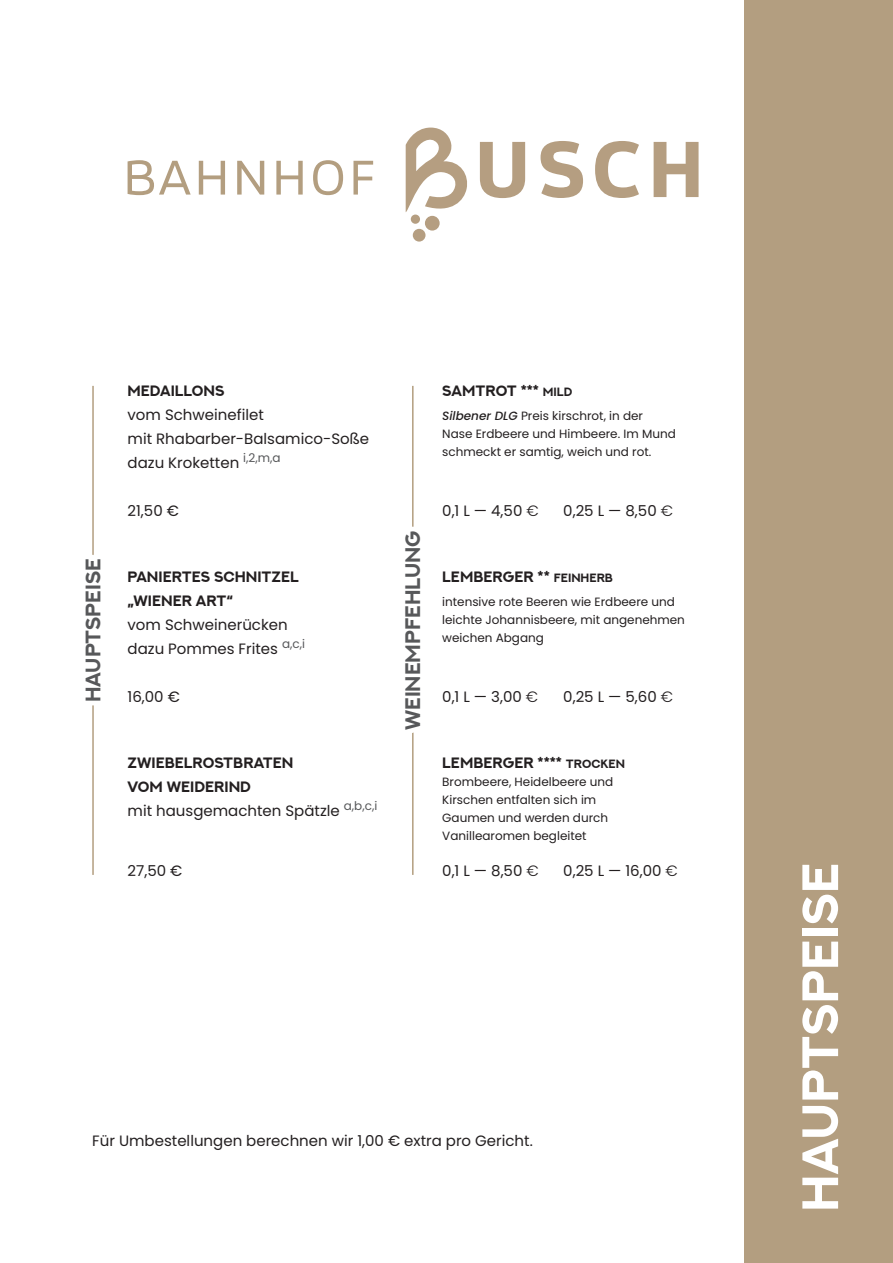
<style>
.page{position:relative;width:893px;height:1263px;background:#fff}
.page>*{position:absolute;margin:0;border:0;box-sizing:border-box;transform-origin:0 0}
.t1{font:700 51px "NEXTART";color:#fff}
.t2{font:700 21px "NEXTART";color:#57585a}
.t3{font:15px "Poppins";color:#231f20}
.t4{font:700 15px "NEXTART";color:#231f20}
.Weinbeschreibung{font:12px "Poppins";color:#231f20}
.s1{font-size:12px}
.s2{font-weight:500;font-style:italic}
.s3{font-weight:300}
</style>
<div class="page">
<div style="left:744px;top:0;width:149px;height:1263px;background:#b39e80"></div>
<svg style="left:595px;top:141px;width:44px;height:57px"></svg>
<svg style="left:654px;top:142px;width:44px;height:55px"></svg>
<svg style="left:541px;top:141px;width:42px;height:57px"></svg>
<svg style="left:480px;top:142px;width:45px;height:56px"></svg>
<svg style="left:406px;top:128px;width:61px;height:114px"></svg>
<svg style="left:128px;top:160px;width:245px;height:35px"></svg>
<hr style="left:92px;top:386px;width:2px;height:489px;background:#b39e80">
<hr style="left:412px;top:386px;width:2px;height:489px;background:#b39e80">
<h2 class="t2" style="left:81px;top:702px;width:145px;rotate:-90deg">HAUPTSPEISE</h2>
<p class="t4" style="left:128px;top:382px;width:98px">MEDAILLONS</p>
<p class="t3" style="left:128px;top:406px;width:138px">vom Schweinefilet</p>
<p class="t3" style="left:128px;top:430px;width:243px">mit Rhabarber-Balsamico-Soße</p>
<p class="t3" style="left:128px;top:454px;width:155px">dazu Kroketten <sup>i,2,m,a</sup></p>
<p class="t3" style="left:128px;top:502px;width:53px">21,50 €</p>
<p class="t4" style="left:128px;top:568px;width:173px">PANIERTES SCHNITZEL</p>
<p class="t4" style="left:128px;top:592px;width:107px">„WIENER ART“</p>
<p class="t3" style="left:128px;top:616px;width:162px">vom Schweinerücken</p>
<p class="t3" style="left:128px;top:640px;width:179px">dazu Pommes Frites <sup>a,c,i</sup></p>
<p class="t3" style="left:128px;top:688px;width:54px">16,00 €</p>
<h2 class="t2" style="left:400px;top:730px;width:201px;rotate:-90deg">WEINEMPFEHLUNG</h2>
<p class="t4" style="left:442px;top:382px;width:132px">SAMTROT *** <span class="s1">MILD</span></p>
<p class="Weinbeschreibung" style="left:442px;top:409px;width:202px"><span class="s2">Silbener DLG</span> Preis kirschrot, in der</p>
<p class="Weinbeschreibung" style="left:442px;top:427px;width:235px">Nase Erdbeere und Himbeere. Im Mund</p>
<p class="Weinbeschreibung" style="left:442px;top:445px;width:211px">schmeckt er samtig, weich und rot.</p>
<p class="t3" style="left:442px;top:502px;width:98px">0,1 L — 4,50 <span class="s3">€</span></p>
<p class="t3" style="left:563px;top:502px;width:111px">0,25 L — 8,50 <span class="s3">€</span></p>
<p class="t4" style="left:442px;top:568px;width:172px">LEMBERGER ** <span class="s1">FEINHERB</span></p>
<p class="Weinbeschreibung" style="left:442px;top:595px;width:234px">intensive rote Beeren wie Erdbeere und</p>
<p class="Weinbeschreibung" style="left:442px;top:613px;width:244px">leichte Johannisbeere, mit angenehmen</p>
<p class="Weinbeschreibung" style="left:442px;top:631px;width:103px">weichen Abgang</p>
<p class="t3" style="left:442px;top:688px;width:97px">0,1 L — 3,00 <span class="s3">€</span></p>
<p class="t3" style="left:563px;top:688px;width:111px">0,25 L — 5,60 <span class="s3">€</span></p>
<p class="t4" style="left:442px;top:754px;width:184px">LEMBERGER **** <span class="s1">TROCKEN</span></p>
<p class="Weinbeschreibung" style="left:442px;top:775px;width:173px">Brombeere, Heidelbeere und</p>
<p class="Weinbeschreibung" style="left:442px;top:793px;width:156px">Kirschen entfalten sich im</p>
<p class="Weinbeschreibung" style="left:442px;top:811px;width:167px">Gaumen und werden durch</p>
<p class="Weinbeschreibung" style="left:442px;top:829px;width:146px">Vanillearomen begleitet</p>
<p class="t3" style="left:442px;top:862px;width:98px">0,1 L — 8,50 <span class="s3">€</span></p>
<p class="t3" style="left:563px;top:862px;width:116px">0,25 L — 16,00 <span class="s3">€</span></p>
<p class="t1" style="left:790px;top:1212px;width:351px;rotate:-90deg">HAUPTSPEISE</p>
<p class="t4" style="left:128px;top:754px;width:167px">ZWIEBELROSTBRATEN</p>
<p class="t4" style="left:128px;top:778px;width:125px">VOM WEIDERIND</p>
<p class="t3" style="left:128px;top:802px;width:251px">mit hausgemachten Spätzle <sup>a,b,c,i</sup></p>
<p class="t3" style="left:128px;top:862px;width:56px">27,50 €</p>
<p class="t3" style="left:92px;top:1132px;width:442px">Für Umbestellungen berechnen wir 1,00 € extra pro Gericht.</p>
</div>
